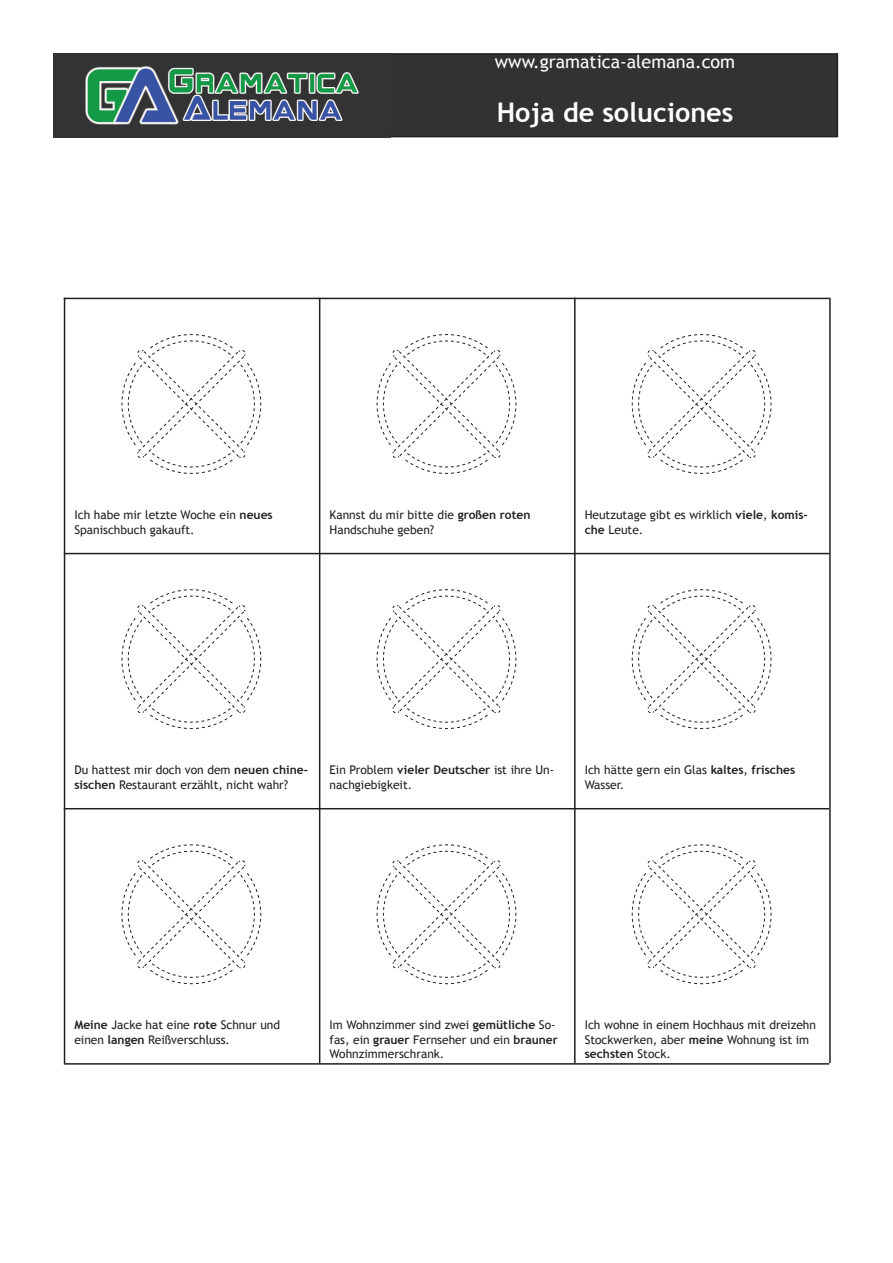
<style>
.page{position:relative;width:893px;height:1263px;background:#fff}
.page>*{position:absolute;margin:0;border:0;box-sizing:border-box;transform-origin:0 0}
.t1{font:700 27px "Trebuchet MS";color:#fff}
.t2{font:18px "Trebuchet MS";color:#fff}
.t3{font:12px/14.4px "Trebuchet MS";color:#231f20}
.s1{font-weight:700}
</style>
<div class="page">
<div style="left:54px;top:54px;width:783px;height:83px;background:#313232"></div>
<div style="left:53px;top:53px;width:785px;height:84px;border:2px solid #231f20"></div>
<img style="left:53px;top:53px;width:337px;height:84px">
<hr style="left:574px;top:298px;width:2px;height:765px;background:#231f20">
<hr style="left:319px;top:298px;width:1px;height:765px;background:#231f20">
<hr style="left:64px;top:553px;width:765px;height:1px;background:#231f20">
<hr style="left:64px;top:808px;width:765px;height:1px;background:#231f20">
<hr style="left:64px;top:1063px;width:765px;height:1px;background:#231f20">
<hr style="left:64px;top:298px;width:765px;height:1px;background:#231f20">
<hr style="left:829px;top:298px;width:2px;height:765px;background:#231f20">
<hr style="left:64px;top:298px;width:1px;height:765px;background:#231f20">
<svg style="left:121px;top:334px;width:140px;height:140px"></svg>
<svg style="left:376px;top:334px;width:141px;height:140px"></svg>
<svg style="left:631px;top:334px;width:141px;height:140px"></svg>
<svg style="left:121px;top:589px;width:140px;height:140px"></svg>
<svg style="left:376px;top:589px;width:141px;height:140px"></svg>
<svg style="left:631px;top:589px;width:141px;height:140px"></svg>
<svg style="left:121px;top:844px;width:140px;height:140px"></svg>
<svg style="left:376px;top:844px;width:141px;height:140px"></svg>
<svg style="left:631px;top:844px;width:141px;height:140px"></svg>
<h2 class="t2" style="left:495px;top:51px;width:242px">www.gramatica-alemana.com</h2>
<h1 class="t1" style="left:497px;top:96px;width:238px">Hoja de soluciones</h1>
<p class="t3" style="left:74px;top:508px;width:200px">Ich habe mir letzte Woche ein <span class="s1">neues<br></span>Spanischbuch gakauft.</p>
<p class="t3" style="left:330px;top:508px;width:202px">Kannst du mir bitte die <span class="s1">großen roten<br></span>Handschuhe geben?</p>
<p class="t3" style="left:585px;top:508px;width:225px">Heutzutage gibt es wirklich <span class="s1">viele</span>, <span class="s1">komis&shy;che</span> Leute.</p>
<p class="t3" style="left:74px;top:763px;width:235px">Du hattest mir doch von dem <span class="s1">neuen chine&shy;sischen</span> Restaurant erzählt, nicht wahr?</p>
<p class="t3" style="left:330px;top:763px;width:226px">Ein Problem <span class="s1">vieler Deutscher</span> ist ihre Un&shy;nachgiebigkeit.</p>
<p class="t3" style="left:585px;top:763px;width:212px">Ich hätte gern ein Glas <span class="s1">kaltes</span>, <span class="s1">frisches<br></span>Wasser.</p>
<p class="t3" style="left:74px;top:1018px;width:207px"><span class="s1">Meine</span> Jacke hat eine <span class="s1">rote</span> Schnur und einen <span class="s1">langen</span> Reißverschluss.</p>
<p class="t3" style="left:330px;top:1018px;width:230px">Im Wohnzimmer sind zwei <span class="s1">gemütliche</span> So&shy;fas, ein <span class="s1">grauer</span> Fernseher und ein <span class="s1">brauner<br></span>Wohnzimmerschrank.</p>
<p class="t3" style="left:585px;top:1018px;width:233px">Ich wohne in einem Hochhaus mit dreizehn<br>Stockwerken, aber <span class="s1">meine</span> Wohnung ist im <span class="s1">sechsten</span> Stock.</p>
</div>
